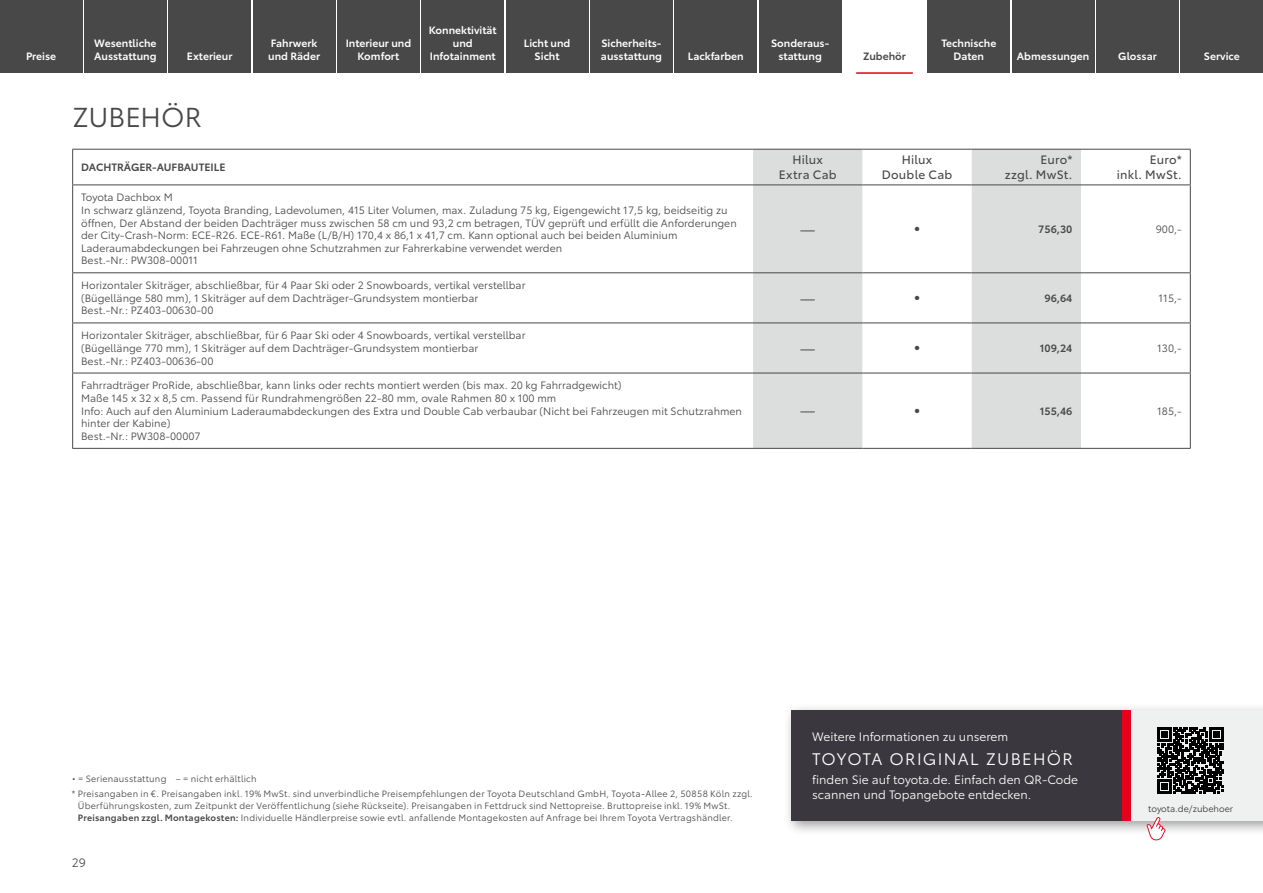
<style>
.page{position:relative;width:1263px;height:893px;background:#fff}
.page>*{position:absolute;margin:0;border:0;box-sizing:border-box;transform-origin:0 0}
.t1{font:27px "Toyota Type";color:#474847}
.t2{font:16.5px "Toyota Type";letter-spacing:.08em;color:#fff}
.t3{font:15px "Toyota Type";color:#474847}
.t4{font:12px/15px "Toyota Type";color:#fff}
.t5{font:12px/14.4px "Toyota Type";letter-spacing:.02em;color:#474847;text-align:center}
.t6{font:12px "Toyota Type";color:#474847}
.t7{font:10.5px/12.6px "Toyota Type";color:#474847}
.t8{font:600 10.5px/12.6px "Toyota Type";color:#fff;text-align:center}
.t9{font:600 10.5px "Toyota Type";color:#474847}
.t10{font:9px/12px "Toyota Type";letter-spacing:.02em;color:#474847}
.t11{font:9px "Toyota Type";color:#383937}
.t12{font:6px "Zapf Dingbats ITC";color:#474847}
.s1{font-weight:600}
</style>
<div class="page">
<div style="left:783px;top:703px;width:480px;height:134px;background:#000;opacity:.4"></div>
<div style="left:791px;top:711px;width:332px;height:110px;background:#3a383e"></div>
<div style="left:1123px;top:711px;width:8px;height:110px;background:#e7001d"></div>
<div style="left:1131px;top:711px;width:132px;height:110px;background:#eef1f0"></div>
<svg style="left:1157px;top:727px;width:67px;height:67px"></svg>
<svg style="left:1146px;top:817px;width:20px;height:24px"></svg>
<svg style="left:73px;top:150px;width:680px;height:298px"></svg>
<svg style="left:753px;top:150px;width:328px;height:298px;fill:#dcdede"></svg>
<hr style="left:72px;top:185px;width:1px;height:87px;background:#474847">
<hr style="left:1190px;top:185px;width:1px;height:87px;background:#474847">
<hr style="left:72px;top:272px;width:681px;height:1px;background:#474847">
<hr style="left:72px;top:273px;width:1px;height:50px;background:#474847">
<hr style="left:753px;top:272px;width:109px;height:1px;background:#474847">
<hr style="left:862px;top:272px;width:110px;height:1px;background:#474847">
<hr style="left:972px;top:272px;width:109px;height:1px;background:#474847">
<hr style="left:1081px;top:272px;width:110px;height:1px;background:#474847">
<hr style="left:1190px;top:273px;width:1px;height:50px;background:#474847">
<hr style="left:72px;top:323px;width:681px;height:1px;background:#474847">
<hr style="left:72px;top:323px;width:1px;height:50px;background:#474847">
<hr style="left:753px;top:323px;width:109px;height:1px;background:#474847">
<hr style="left:862px;top:323px;width:110px;height:1px;background:#474847">
<hr style="left:972px;top:323px;width:109px;height:1px;background:#474847">
<hr style="left:1081px;top:323px;width:110px;height:1px;background:#474847">
<hr style="left:1190px;top:323px;width:1px;height:50px;background:#474847">
<hr style="left:753px;top:373px;width:109px;height:1px;background:#474847">
<hr style="left:862px;top:373px;width:110px;height:1px;background:#474847">
<hr style="left:753px;top:448px;width:109px;height:1px;background:#474847">
<hr style="left:862px;top:448px;width:110px;height:1px;background:#474847">
<hr style="left:72px;top:149px;width:681px;height:1px;background:#474847">
<hr style="left:72px;top:150px;width:1px;height:35px;background:#474847">
<hr style="left:753px;top:149px;width:109px;height:1px;background:#474847">
<hr style="left:862px;top:149px;width:110px;height:1px;background:#474847">
<hr style="left:972px;top:149px;width:109px;height:1px;background:#474847">
<hr style="left:1081px;top:149px;width:110px;height:1px;background:#474847">
<hr style="left:1190px;top:150px;width:1px;height:35px;background:#474847">
<hr style="left:72px;top:185px;width:681px;height:1px;background:#474847">
<hr style="left:753px;top:185px;width:109px;height:1px;background:#474847">
<hr style="left:862px;top:185px;width:110px;height:1px;background:#474847">
<hr style="left:972px;top:185px;width:109px;height:1px;background:#474847">
<hr style="left:1081px;top:185px;width:110px;height:1px;background:#474847">
<hr style="left:72px;top:373px;width:681px;height:1px;background:#474847">
<hr style="left:72px;top:373px;width:1px;height:75px;background:#474847">
<hr style="left:972px;top:373px;width:109px;height:1px;background:#474847">
<hr style="left:1081px;top:373px;width:110px;height:1px;background:#474847">
<hr style="left:1190px;top:373px;width:1px;height:75px;background:#474847">
<hr style="left:72px;top:448px;width:681px;height:1px;background:#474847">
<hr style="left:972px;top:448px;width:109px;height:1px;background:#474847">
<hr style="left:1081px;top:448px;width:110px;height:1px;background:#474847">
<div style="left:0;top:0;width:82px;height:72px;background:#474847"></div>
<div style="left:84px;top:0;width:83px;height:72px;background:#474847"></div>
<div style="left:169px;top:0;width:82px;height:72px;background:#474847"></div>
<div style="left:253px;top:0;width:82px;height:72px;background:#474847"></div>
<div style="left:337px;top:0;width:83px;height:72px;background:#474847"></div>
<div style="left:422px;top:0;width:82px;height:72px;background:#474847"></div>
<hr style="left:856px;top:72px;width:57px;height:2px;background:#e7001d">
<div style="left:928px;top:0;width:82px;height:72px;background:#474847"></div>
<div style="left:1012px;top:0;width:82px;height:72px;background:#474847"></div>
<div style="left:1096px;top:0;width:83px;height:72px;background:#474847"></div>
<div style="left:1181px;top:0;width:82px;height:72px;background:#474847"></div>
<div style="left:506px;top:0;width:82px;height:72px;background:#474847"></div>
<div style="left:590px;top:0;width:83px;height:72px;background:#474847"></div>
<div style="left:675px;top:0;width:82px;height:72px;background:#474847"></div>
<div style="left:759px;top:0;width:82px;height:72px;background:#474847"></div>
<p class="t8" style="left:26px;top:49px;width:32px">Preise</p>
<p class="t8" style="left:94px;top:36px;width:64px;text-align:left">Wesentliche<br>Ausstattung</p>
<p class="t8" style="left:187px;top:49px;width:47px">Exterieur</p>
<h1 class="t1" style="left:72px;top:97px;width:131px">ZUBEHÖR</h1>
<p class="t8" style="left:268px;top:36px;width:53px;text-align:left">Fahrwerk und Räder</p>
<p class="t8" style="left:346px;top:36px;width:67px">Interieur und<br>Komfort</p>
<p class="t8" style="left:429px;top:23px;width:69px">Konnektivität und<br>Infotainment</p>
<p class="t8" style="left:524px;top:36px;width:48px">Licht und<br>Sicht</p>
<p class="t8" style="left:601px;top:36px;width:63px;text-align:left">Sicherheits&shy;ausstattung</p>
<p class="t8" style="left:688px;top:49px;width:57px">Lackfarben</p>
<p class="t8" style="left:771px;top:36px;width:59px">Sonderaus&shy;stattung</p>
<p class="t9" style="left:863px;top:48px;width:44px">Zubehör</p>
<p class="t8" style="left:941px;top:36px;width:56px">Technische<br>Daten</p>
<p class="t8" style="left:1017px;top:49px;width:74px">Abmessungen</p>
<p class="t8" style="left:1118px;top:49px;width:40px">Glossar</p>
<p class="t8" style="left:1204px;top:49px;width:37px">Service</p>
<p class="t9" style="left:81px;top:159px;width:146px">DACHTRÄGER-AUFBAUTEILE</p>
<p class="t5" style="left:779px;top:152px;width:59px">Hilux<br>Extra Cab</p>
<p class="t5" style="left:882px;top:152px;width:72px">Hilux<br>Double Cab</p>
<p class="t5" style="left:1005px;top:152px;width:69px;text-align:right">Euro*<br>zzgl. MwSt.</p>
<p class="t5" style="left:1117px;top:152px;width:67px;text-align:right">Euro*<br>inkl. MwSt.</p>
<p class="t7" style="left:81px;top:190px;width:657px">Toyota Dachbox M<br>In schwarz glänzend, Toyota Branding, Ladevolumen, 415 Liter Volumen, max. Zuladung 75 kg, Eigengewicht 17,5 kg, beidseitig zu öffnen, Der Abstand der beiden Dachträger muss zwischen 58 cm und 93,2 cm betragen, TÜV geprüft und erfüllt die Anforderungen der City-Crash-Norm: ECE-R26. ECE-R61. Maße (L/B/H) 170,4 x 86,1 x 41,7 cm. Kann optional auch bei beiden Aluminium Laderaumabdeckungen bei Fahrzeugen ohne Schutzrahmen zur Fahrerkabine verwendet werden<br>Best.-Nr.: PW308-00011</p>
<h3 class="t3" style="left:800px;top:218px;width:17px">―</h3>
<p class="t12" style="left:915px;top:226px;width:6px">●</p>
<p class="t9" style="left:1038px;top:221px;width:36px">756,30</p>
<p class="t7" style="left:1156px;top:222px;width:28px">900,-</p>
<p class="t7" style="left:81px;top:278px;width:446px">Horizontaler Skiträger, abschließbar, für 4 Paar Ski oder 2 Snowboards, vertikal verstellbar (Bügellänge 580 mm), 1 Skiträger auf dem Dachträger-Grundsystem montierbar<br>Best.-Nr.: PZ403-00630-00</p>
<p class="t7" style="left:81px;top:328px;width:446px">Horizontaler Skiträger, abschließbar, für 6 Paar Ski oder 4 Snowboards, vertikal verstellbar (Bügellänge 770 mm), 1 Skiträger auf dem Dachträger-Grundsystem montierbar<br>Best.-Nr.: PZ403-00636-00</p>
<p class="t7" style="left:81px;top:379px;width:662px">Fahrradträger ProRide, abschließbar, kann links oder rechts montiert werden (bis max. 20 kg Fahrradgewicht)<br>Maße 145 x 32 x 8,5 cm. Passend für Rundrahmengrößen 22-80 mm, ovale Rahmen 80 x 100 mm<br>Info: Auch auf den Aluminium Laderaumabdeckungen des Extra und Double Cab verbaubar (Nicht bei Fahrzeugen mit Schutzrahmen hinter der Kabine)<br>Best.-Nr.: PW308-00007</p>
<h3 class="t3" style="left:800px;top:287px;width:17px">―</h3>
<p class="t12" style="left:915px;top:295px;width:6px">●</p>
<p class="t9" style="left:1044px;top:290px;width:29px">96,64</p>
<p class="t7" style="left:1158px;top:291px;width:25px">115,-</p>
<h3 class="t3" style="left:800px;top:337px;width:17px">―</h3>
<p class="t12" style="left:915px;top:345px;width:6px">●</p>
<p class="t9" style="left:1040px;top:340px;width:34px">109,24</p>
<p class="t7" style="left:1157px;top:341px;width:26px">130,-</p>
<h3 class="t3" style="left:800px;top:400px;width:17px">―</h3>
<p class="t12" style="left:915px;top:408px;width:6px">●</p>
<p class="t9" style="left:1040px;top:403px;width:34px">155,46</p>
<p class="t7" style="left:1157px;top:404px;width:26px">185,-</p>
<p class="t10" style="left:72px;top:772px;width:186px">• = Serienausstattung – = nicht erhältlich</p>
<p class="t10" style="left:78px;top:787px;width:677px;text-indent:-6px">* Preisangaben in €. Preisangaben inkl. 19% MwSt. sind unverbindliche Preisempfehlungen der Toyota Deutschland GmbH, Toyota-Allee 2, 50858 Köln zzgl.<br>Überführungskosten, zum Zeitpunkt der Veröffentlichung (siehe Rückseite). Preisangaben in Fettdruck sind Nettopreise. Bruttopreise inkl. 19% MwSt.<br><span class="s1">Preisangaben zzgl. Montagekosten:</span> Individuelle Händlerpreise sowie evtl. anfallende Montagekosten auf Anfrage bei Ihrem Toyota Vertragshändler.</p>
<p class="t6" style="left:72px;top:854px;width:15px">29</p>
<p class="t4" style="left:812px;top:728px;width:198px">Weitere Informationen zu unserem</p>
<h2 class="t2" style="left:812px;top:747px;width:262px">TOYOTA ORIGINAL ZUBEHÖR</h2>
<p class="t4" style="left:812px;top:772px;width:267px">finden Sie auf toyota.de. Einfach den QR-Code scannen und Topangebote entdecken.</p>
<p class="t11" style="left:1148px;top:802px;width:86px">toyota.de/zubehoer</p>
</div>
